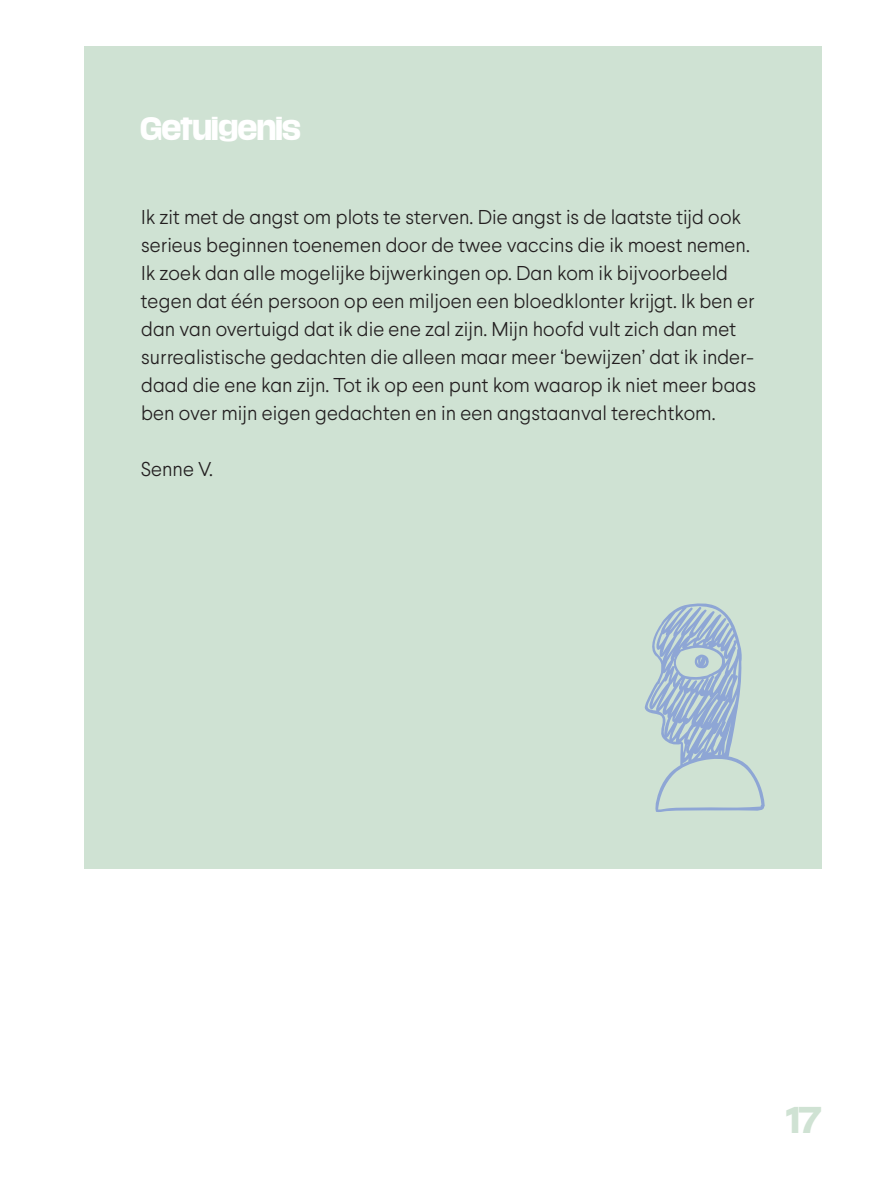
<style>
.page{position:relative;width:877px;height:1189px;background:#fff}
.page>*{position:absolute;margin:0;border:0;box-sizing:border-box;transform-origin:0 0}
.t1{font:700 32px "Media Sans";color:#cfe2d3}
.t2{font:700 28px "Media Sans";color:#fff}
.t3{font:300 20px/28px "Larsseit";color:#231f20}
</style>
<div class="page">
<div style="left:84px;top:46px;width:737px;height:822px;background:#cfe2d3"></div>
<svg style="left:644px;top:603px;width:120px;height:209px"></svg>
<h2 class="t2" style="left:141px;top:112px;width:161px">GETUIGENIS</h2>
<p class="t3" style="left:141px;top:202px;width:616px">Ik zit met de angst om plots te sterven. Die angst is de laatste tijd ook serieus beginnen toenemen door de twee vaccins die ik moest nemen.<br>Ik zoek dan alle mogelijke bijwerkingen op. Dan kom ik bijvoorbeeld tegen dat één persoon op een miljoen een bloedklonter krijgt. Ik ben er dan van overtuigd dat ik die ene zal zijn. Mijn hoofd vult zich dan met surrealistische gedachten die alleen maar meer ‘bewijzen’ dat ik inder&shy;daad die ene kan zijn. Tot ik op een punt kom waarop ik niet meer baas ben over mijn eigen gedachten en in een angstaanval terechtkom.</p>
<p class="t3" style="left:141px;top:454px;width:74px">Senne V.</p>
<h1 class="t1" style="left:785px;top:1101px;width:37px">17</h1>
</div>
